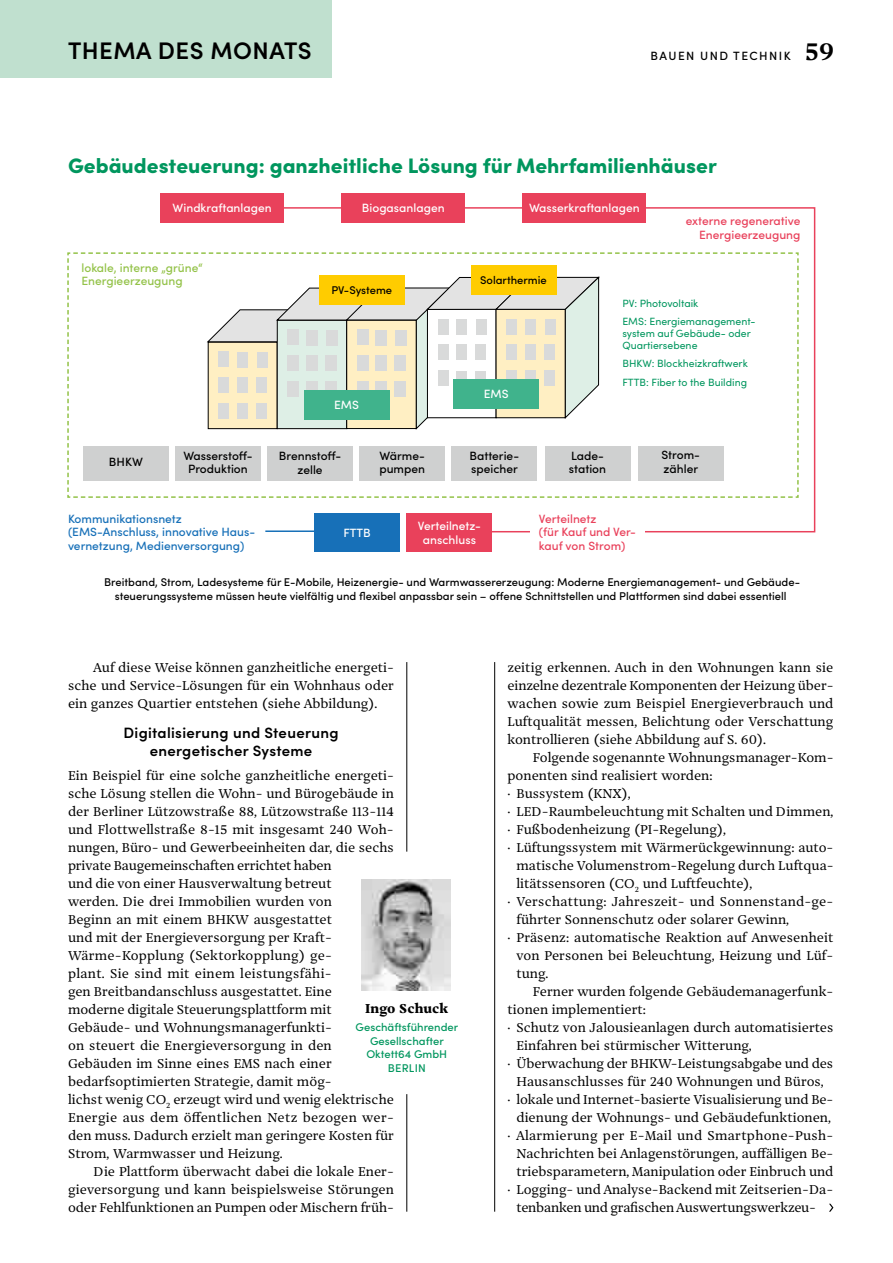
<style>
.page{position:relative;width:893px;height:1263px;background:#fff}
.page>*{position:absolute;margin:0;border:0;box-sizing:border-box;transform-origin:0 0}
.t1{font:700 27px "Prospectus S";color:#000}
.t2{font:600 24px "Sofia Pro";letter-spacing:.02em;color:#000}
.t3{font:900 21px "Sofia Pro";color:#00965e}
.t4{font:600 15px/18px "Sofia Pro";letter-spacing:.02em;color:#000;text-align:center}
.t5{font:14.25px/18px "Prospectus S";color:#000;text-align:justify}
.t6{font:14.25px "Prospectus S";letter-spacing:.02em;color:#000}
.t7{font:900 14.25px "Prospectus S";color:#000}
.t8{font:500 12px/13.5px "Sofia Pro";color:#000}
.t9{font:500 12px/13.5px "Sofia Pro";color:#fff;text-align:center}
.t10{font:500 12px/13.5px "Sofia Pro";color:#1770b8}
.t11{font:500 12px/13.5px "Sofia Pro";color:#e9415b}
.t12{font:500 12px/13.5px "Sofia Pro";color:#93c248}
.t13{font:500 12px "Sofia Pro";letter-spacing:.12em;color:#000}
.t14{font:500 11.25px/13.5px "Sofia Pro";color:#000;text-align:center}
.t15{font:500 11.25px/13.5px "Sofia Pro";color:#00965e;text-align:center}
.t16{font:10.5px/18.3px "Sofia Pro";color:#00965e}
</style>
<div class="page">
<hr style="left:406px;top:1094px;width:1px;height:118px;background:#000">
<hr style="left:406px;top:662px;width:1px;height:190px;background:#000">
<hr style="left:494px;top:662px;width:1px;height:550px;background:#000">
<svg style="left:829px;top:1204px;width:4px;height:8px"></svg>
<img style="left:362px;top:879px;width:89px;height:111px">
<div style="left:0;top:0;width:332px;height:78px;background:#c0e0cf"></div>
<div style="left:315px;top:513px;width:85px;height:38px;background:#1770b8"></div>
<div style="left:407px;top:514px;width:85px;height:38px;background:#e9415b"></div>
<svg style="left:67px;top:252px;width:175px;height:246px"></svg>
<svg style="left:242px;top:206px;width:574px;height:327px"></svg>
<div style="left:161px;top:193px;width:123px;height:29px;background:#e9415b"></div>
<div style="left:342px;top:193px;width:123px;height:29px;background:#e9415b"></div>
<div style="left:523px;top:193px;width:123px;height:29px;background:#e9415b"></div>
<div style="left:530px;top:510px;width:115px;height:43px;background:#fff"></div>
<div style="left:671px;top:213px;width:129px;height:30px;background:#fff"></div>
<h2 class="t2" style="left:68px;top:32px;width:245px">THEMA DES MONATS</h2>
<p class="t13" style="left:650px;top:46px;width:142px">BAUEN UND TECHNIK</p>
<h1 class="t1" style="left:805px;top:30px;width:31px">59</h1>
<h3 class="t3" style="left:68px;top:149px;width:650px">Gebäudesteuerung: ganzheitliche Lösung für Mehrfamilienhäuser</h3>
<p class="t9" style="left:173px;top:200px;width:101px">Windkraftanlagen</p>
<p class="t9" style="left:362px;top:200px;width:84px">Biogasanlagen</p>
<p class="t9" style="left:529px;top:200px;width:112px">Wasserkraftanlagen</p>
<p class="t12" style="left:81px;top:260px;width:123px">lokale, interne „grüne“<br>Energieerzeugung</p>
<p class="t14" style="left:331px;top:283px;width:62px">PV-Systeme</p>
<p class="t14" style="left:480px;top:273px;width:68px">Solarthermie</p>
<p class="t11" style="left:686px;top:214px;width:116px;text-align:right">externe regenerative<br>Energieerzeugung</p>
<p class="t9" style="left:334px;top:397px;width:26px">EMS</p>
<p class="t9" style="left:484px;top:387px;width:26px">EMS</p>
<p class="t16" style="left:622px;top:293px;width:135px">PV: Photovoltaik<br>EMS: Energiemanagement-</p>
<p class="t16" style="left:622px;top:327px;width:130px;line-height:12px">system auf Gebäude- oder<br>Quartiersebene</p>
<p class="t16" style="left:622px;top:354px;width:127px">BHKW: Blockheizkraftwerk<br>FTTB: Fiber to the Building</p>
<p class="t8" style="left:183px;top:448px;width:71px;text-align:center">Wasserstoff-<br>Produktion</p>
<p class="t8" style="left:379px;top:448px;width:47px">Wärme&shy;pumpen</p>
<p class="t8" style="left:470px;top:448px;width:51px">Batterie&shy;speicher</p>
<p class="t8" style="left:569px;top:448px;width:39px">Lade&shy;station</p>
<p class="t8" style="left:661px;top:448px;width:38px">Strom&shy;zähler</p>
<p class="t10" style="left:68px;top:511px;width:189px">Kommunikationsnetz (EMS-Anschluss, innovative Haus&shy;vernetzung, Medienversorgung)</p>
<p class="t8" style="left:109px;top:454px;width:35px">BHKW</p>
<p class="t8" style="left:279px;top:449px;width:64px;text-align:center">Brennstoff&shy;zelle</p>
<p class="t11" style="left:539px;top:511px;width:98px">Verteilnetz<br>(für Kauf und Ver&shy;kauf von Strom)</p>
<p class="t9" style="left:343px;top:525px;width:29px">FTTB</p>
<p class="t9" style="left:418px;top:519px;width:63px">Verteilnetz&shy;anschluss</p>
<p class="t14" style="left:104px;top:575px;width:696px">Breitband, Strom, Ladesysteme für E-Mobile, Heizenergie- und Warmwassererzeugung: Moderne Energiemanagement- und Gebäude&shy;steuerungssysteme müssen heute vielfältig und flexibel anpassbar sein – offene Schnittstellen und Plattformen sind dabei essentiell</p>
<p class="t5" style="left:68px;top:658px;width:327px;text-indent:26px">Auf diese Weise können ganzheitliche energeti&shy;sche und Service-Lösungen für ein Wohnhaus oder ein ganzes Quartier entstehen (siehe Abbildung).</p>
<p class="t4" style="left:124px;top:722px;width:217px">Digitalisierung und Steuerung energetischer Systeme</p>
<p class="t5" style="left:68px;top:766px;width:328px;text-align:left">Ein Beispiel für eine solche ganzheitliche energeti&shy;sche Lösung stellen die Wohn- und Bürogebäude in der Berliner Lützowstraße 88, Lützowstraße 113-114 und Flottwellstraße 8-15 mit insgesamt 240 Woh&shy;nungen, Büro- und Gewerbeeinheiten dar, die sechs private Baugemeinschaften errichtet haben<br>und die von einer Hausverwaltung betreut<br>werden. Die drei Immobilien wurden von<br>Beginn an mit einem BHKW ausgestattet<br>und mit der Energieversorgung per Kraft-Wärme-Kopplung (Sektorkopplung) ge-<br>plant. Sie sind mit einem leistungsfähi-<br>gen Breitbandanschluss ausgestattet. Eine<br>moderne digitale Steuerungsplattform mit Gebäude- und Wohnungsmanagerfunkti-<br>on steuert die Energieversorgung in den Gebäuden im Sinne eines EMS nach einer bedarfsoptimierten Strategie, damit mög-<br>lichst wenig CO<sub>2</sub> erzeugt wird und wenig elektrische Energie aus dem öffentlichen Netz bezogen wer&shy;den muss. Dadurch erzielt man geringere Kosten für Strom, Warmwasser und Heizung.</p>
<p class="t5" style="left:68px;top:1161px;width:327px;text-indent:26px">Die Plattform überwacht dabei die lokale Ener&shy;gieversorgung und kann beispielsweise Störungen oder Fehlfunktionen an Pumpen oder Mischern früh-</p>
<p class="t7" style="left:365px;top:998px;width:84px">Ingo Schuck</p>
<p class="t15" style="left:356px;top:1020px;width:104px">Geschäftsführender<br>Gesellschafter<br>Oktett64 GmbH<br>BERLIN</p>
<p class="t5" style="left:507px;top:657px;width:328px">zeitig erkennen. Auch in den Wohnungen kann sie einzelne dezentrale Komponenten der Heizung über&shy;wachen sowie zum Beispiel Energieverbrauch und Luftqualität messen, Belichtung oder Verschattung kontrollieren (siehe Abbildung auf S. 60).</p>
<p class="t5" style="left:533px;top:747px;width:302px">Folgende sogenannte Wohnungsmanager-Kom-</p>
<p class="t5" style="left:507px;top:765px;width:207px">ponenten sind realisiert worden:</p>
<p class="t5" style="left:507px;top:783px;width:125px">· Bussystem (KNX),</p>
<p class="t5" style="left:507px;top:801px;width:327px">· LED-Raumbeleuchtung mit Schalten und Dimmen,</p>
<p class="t5" style="left:507px;top:819px;width:220px">· Fußbodenheizung (PI-Regelung),</p>
<p class="t5" style="left:507px;top:837px;width:327px">· Lüftungssystem mit Wärmerückgewinnung: auto-</p>
<p class="t5" style="left:516px;top:855px;width:319px">matische Volumenstrom-Regelung durch Luftqua-</p>
<p class="t5" style="left:516px;top:873px;width:237px">litätssensoren (CO<sub>2</sub> und Luftfeuchte),</p>
<p class="t5" style="left:507px;top:892px;width:328px">· Verschattung: Jahreszeit- und Sonnenstand-ge-</p>
<p class="t5" style="left:516px;top:910px;width:274px">führter Sonnenschutz oder solarer Gewinn,</p>
<p class="t5" style="left:507px;top:927px;width:327px">· Präsenz: automatische Reaktion auf Anwesenheit</p>
<p class="t5" style="left:516px;top:945px;width:318px">von Personen bei Beleuchtung, Heizung und Lüf-</p>
<p class="t5" style="left:516px;top:963px;width:33px">tung.</p>
<p class="t5" style="left:533px;top:981px;width:302px">Ferner wurden folgende Gebäudemanagerfunk-</p>
<p class="t5" style="left:507px;top:999px;width:140px">tionen implementiert:</p>
<p class="t5" style="left:507px;top:1017px;width:327px">· Schutz von Jalousieanlagen durch automatisiertes</p>
<p class="t5" style="left:516px;top:1035px;width:237px">Einfahren bei stürmischer Witterung,</p>
<p class="t5" style="left:507px;top:1053px;width:327px">· Überwachung der BHKW-Leistungsabgabe und des</p>
<p class="t5" style="left:516px;top:1071px;width:309px">Hausanschlusses für 240 Wohnungen und Büros,</p>
<p class="t5" style="left:507px;top:1089px;width:328px">· lokale und Internet-basierte Visualisierung und Be-</p>
<p class="t5" style="left:516px;top:1107px;width:316px">dienung der Wohnungs- und Gebäudefunktionen,</p>
<p class="t6" style="left:507px;top:1124px;width:327px">· Alarmierung per E-Mail und Smartphone-Push-</p>
<p class="t5" style="left:516px;top:1143px;width:318px">Nachrichten bei Anlagenstörungen, auffälligen Be-</p>
<p class="t5" style="left:516px;top:1161px;width:319px">triebsparametern, Manipulation oder Einbruch und</p>
<p class="t5" style="left:507px;top:1179px;width:327px">· Logging- und Analyse-Backend mit Zeitserien-Da-</p>
<p class="t5" style="left:516px;top:1197px;width:301px">tenbanken und grafischen Auswertungswerkzeu-</p>
</div>
